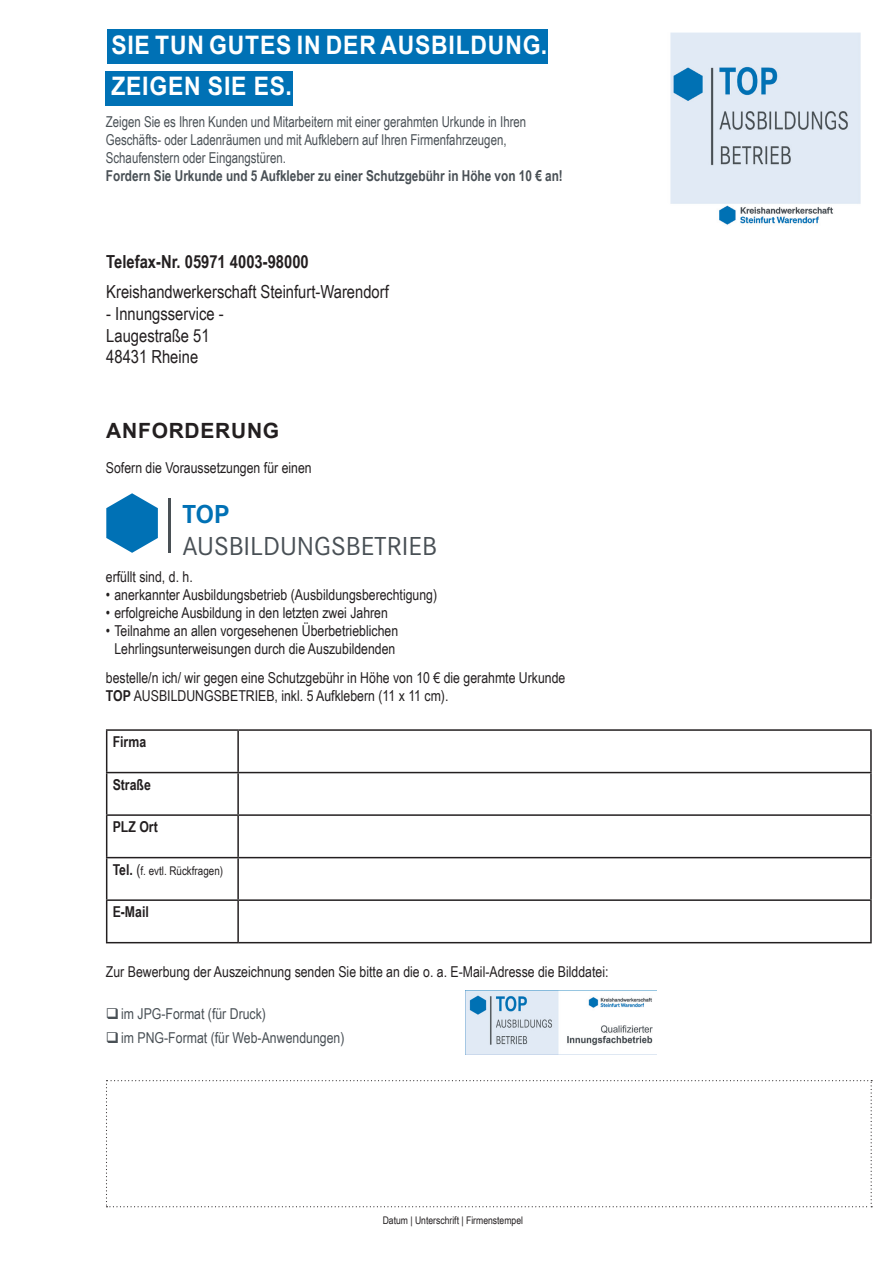
<style>
.page{position:relative;width:893px;height:1263px;background:#fff}
.page>*{position:absolute;margin:0;border:0;box-sizing:border-box;transform-origin:0 0}
.t1{font:27px "Corporate S";color:#495055}
.t2{font:700 27px "Corporate S";color:#0071b5}
.t3{font:700 25.5px "Arial";letter-spacing:.035em;color:#fff;scale:.9 1}
.t4{font:700 21px "Arial";letter-spacing:.035em;color:#231f20}
.t5{font:18px "Arial Narrow";color:#231f20}
.t6{font:700 18px "Arial Narrow";color:#231f20}
.Absatzformat_1{font:15px/18px "Arial Narrow";color:#231f20;text-align:center}
.Absatzformat_2{font:15px "Arial Narrow";color:#495055;scale:.93 1}
.t7{font:700 15px "Arial Narrow";color:#495055;scale:.96 1}
.Absatzformat_2-2{font:15px "Arial Narrow";color:#495055}
.t8{font:700 15px "Arial Narrow";color:#231f20}
.t9{font:12px "Arial Narrow";color:#231f20}
.t10{font:10.5px "Arial Narrow";color:#231f20}
.s1{font-weight:700}
.s2{font-weight:700;font-size:15px}
.s3{font-size:15px}
</style>
<div class="page">
<img style="left:670px;top:32px;width:191px;height:193px">
<div style="left:106px;top:72px;width:187px;height:34px;background:#0071b5"></div>
<div style="left:107px;top:30px;width:440px;height:34px;background:#0071b5"></div>
<hr style="left:106px;top:729px;width:132px;height:2px;background:#231f20">
<hr style="left:106px;top:731px;width:1px;height:41px;background:#231f20">
<hr style="left:238px;top:729px;width:634px;height:2px;background:#231f20">
<hr style="left:237px;top:731px;width:2px;height:41px;background:#231f20">
<hr style="left:870px;top:731px;width:2px;height:41px;background:#231f20">
<hr style="left:106px;top:772px;width:132px;height:1px;background:#231f20">
<hr style="left:106px;top:773px;width:1px;height:41px;background:#231f20">
<hr style="left:238px;top:772px;width:634px;height:1px;background:#231f20">
<hr style="left:237px;top:773px;width:2px;height:41px;background:#231f20">
<hr style="left:870px;top:773px;width:2px;height:41px;background:#231f20">
<hr style="left:106px;top:814px;width:132px;height:2px;background:#231f20">
<hr style="left:106px;top:816px;width:1px;height:41px;background:#231f20">
<hr style="left:238px;top:814px;width:634px;height:2px;background:#231f20">
<hr style="left:237px;top:816px;width:2px;height:41px;background:#231f20">
<hr style="left:870px;top:816px;width:2px;height:41px;background:#231f20">
<hr style="left:106px;top:857px;width:132px;height:1px;background:#231f20">
<hr style="left:106px;top:858px;width:1px;height:41px;background:#231f20">
<hr style="left:238px;top:857px;width:634px;height:1px;background:#231f20">
<hr style="left:237px;top:858px;width:2px;height:41px;background:#231f20">
<hr style="left:870px;top:858px;width:2px;height:41px;background:#231f20">
<hr style="left:106px;top:899px;width:132px;height:2px;background:#231f20">
<hr style="left:106px;top:901px;width:1px;height:41px;background:#231f20">
<hr style="left:238px;top:899px;width:634px;height:2px;background:#231f20">
<hr style="left:237px;top:901px;width:2px;height:41px;background:#231f20">
<hr style="left:870px;top:901px;width:2px;height:41px;background:#231f20">
<hr style="left:106px;top:942px;width:132px;height:1px;background:#231f20">
<hr style="left:238px;top:942px;width:634px;height:1px;background:#231f20">
<img style="left:466px;top:991px;width:187px;height:63px">
<svg style="left:106px;top:1080px;width:766px;height:127px"></svg>
<hr style="left:168px;top:498px;width:2px;height:55px;background:#495055">
<svg style="left:106px;top:493px;width:51px;height:60px"></svg>
<p class="t3" style="left:111px;top:27px;width:486px">SIE TUN GUTES IN DER AUSBILDUNG.</p>
<p class="t3" style="left:111px;top:68px;width:202px">ZEIGEN SIE ES.</p>
<p class="Absatzformat_2" style="left:106px;top:110px;width:453px">Zeigen Sie es Ihren Kunden und Mitarbeitern mit einer gerahmten Urkunde in Ihren</p>
<p class="Absatzformat_2" style="left:106px;top:128px;width:432px">Geschäfts- oder Ladenräumen und mit Aufklebern auf Ihren Firmenfahrzeugen,</p>
<p class="Absatzformat_2" style="left:106px;top:146px;width:195px">Schaufenstern oder Eingangstüren.</p>
<p class="t7" style="left:106px;top:164px;width:477px">Fordern Sie Urkunde und 5 Aufkleber zu einer Schutzgebühr in Höhe von 10 € an!</p>
<p class="t6" style="left:106px;top:248px;width:204px">Telefax-Nr. 05971 4003-98000</p>
<p class="t5" style="left:106px;top:279px;width:284px">Kreishandwerkerschaft Steinfurt-Warendorf</p>
<p class="t5" style="left:106px;top:300px;width:119px">- Innungsservice -</p>
<p class="t5" style="left:106px;top:322px;width:105px">Laugestraße 51</p>
<p class="t5" style="left:106px;top:344px;width:93px">48431 Rheine</p>
<p class="t4" style="left:106px;top:416px;width:174px">ANFORDERUNG</p>
<p class="Absatzformat_1" style="left:106px;top:458px;width:207px">Sofern die Voraussetzungen für einen</p>
<p class="t2" style="left:182px;top:499px;width:48px">TOP</p>
<p class="t1" style="left:182px;top:531px;width:256px">AUSBILDUNGSBETRIEB</p>
<p class="Absatzformat_1" style="left:106px;top:567px;width:88px">erfüllt sind, d. h.</p>
<p class="Absatzformat_1" style="left:106px;top:585px;width:333px">• anerkannter Ausbildungsbetrieb (Ausbildungsberechtigung)</p>
<p class="Absatzformat_1" style="left:106px;top:603px;width:284px">• erfolgreiche Ausbildung in den letzten zwei Jahren</p>
<p class="Absatzformat_1" style="left:106px;top:621px;width:294px">• Teilnahme an allen vorgesehenen Überbetrieblichen<br>Lehrlingsunterweisungen durch die Auszubildenden</p>
<p class="Absatzformat_1" style="left:106px;top:668px;width:461px">bestelle/n ich/ wir gegen eine Schutzgebühr in Höhe von 10 € die gerahmte Urkunde</p>
<p class="Absatzformat_1" style="left:106px;top:686px;width:344px"><span class="s1">TOP</span> AUSBILDUNGSBETRIEB, inkl. 5 Aufklebern (11 x 11 cm).</p>
<p class="t8" style="left:113px;top:730px;width:35px">Firma</p>
<p class="t8" style="left:113px;top:773px;width:40px">Straße</p>
<p class="t8" style="left:113px;top:815px;width:47px">PLZ Ort</p>
<p class="t9" style="left:113px;top:861px;width:112px"><span class="s2">Tel.</span> <span class="s3">(</span>f. evtl. Rückfragen)</p>
<p class="t8" style="left:113px;top:900px;width:38px">E-Mail</p>
<p class="Absatzformat_1" style="left:106px;top:962px;width:504px">Zur Bewerbung der Auszeichnung senden Sie bitte an die o. a. E-Mail-Adresse die Bilddatei:</p>
<p class="Absatzformat_2-2" style="left:121px;top:1003px;width:146px">im JPG-Format (für Druck)</p>
<p class="Absatzformat_2-2" style="left:121px;top:1027px;width:225px">im PNG-Format (für Web-Anwendungen)</p>
<p class="t10" style="left:383px;top:1212px;width:142px">Datum | Unterschrift | Firmenstempel</p>
</div>
